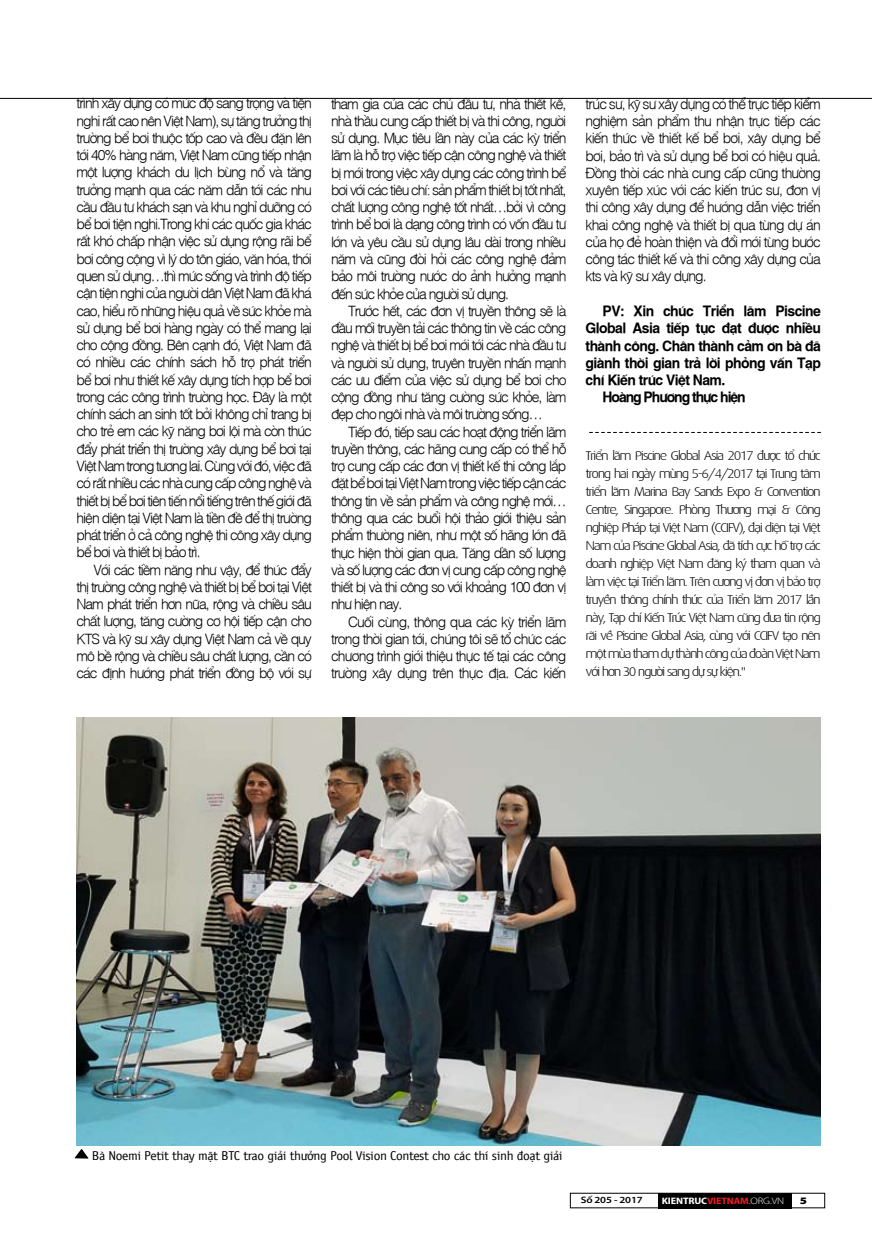
<style>
.page{position:relative;width:872px;height:1234px;background:#fff}
.page>*{position:absolute;margin:0;border:0;box-sizing:border-box;transform-origin:0 0}
.t1{font:300 14.25px/17.2px "SFU Helvetica";letter-spacing:-.075em;color:#000;text-align:justify}
.t2{font:700 14.25px "SFU Helvetica";letter-spacing:-.04em;color:#000}
.t3{font:700 14.25px "SFU Helvetica";letter-spacing:-.075em;color:#000}
.t4{font:12.9px "Officina Sans";letter-spacing:-.03em;color:#000;scale:1.05 1}
.t5{font:300 12.75px/18px "Dax Vu";letter-spacing:-.1em;color:#000;text-align:justify;scale:1.18 1}
.t6{font:900 semi-expanded 9.9px "Myriad Pro";color:#000;scale:1.18 1}
.t7{font:700 semi-condensed 9.45px "Myriad Pro";letter-spacing:-.015em;color:#fff;scale:1.18 1}
.t8{font:600 9.45px "Myriad Pro";letter-spacing:-.015em;color:#000;scale:1.18 1}
.s1{color:#ed1c24}
.s2{font-weight:300;font-stretch:normal}
</style>
<div class="page">
<hr style="left:0;top:98px;width:872px;height:1px;background:#000">
<div style="left:658px;top:1192px;width:133px;height:16px;background:#000"></div>
<svg style="left:74px;top:1149px;width:15px;height:9px"></svg>
<img style="left:77px;top:717px;width:744px;height:427px">
<svg style="left:589px;top:432px;width:231px;height:1px"></svg>
<p class="t1" style="left:77px;top:93px;width:237px">trình xây dựng có mức độ sang trọng và tiện nghi rất cao nên Việt Nam), sự tăng trưởng thị trường bể bơi thuộc tốp cao và đều đặn lên tới 40% hàng năm, Việt Nam cũng tiếp nhận một lượng khách du lịch bùng nổ và tăng trưởng mạnh qua các năm dẫn tới các nhu cầu đầu tư khách sạn và khu nghỉ dưỡng có bể bơi tiện nghi.Trong khi các quốc gia khác rất khó chấp nhận việc sử dụng rộng rãi bể bơi công cộng vì lý do tôn giáo, văn hóa, thói quen sử dụng…thì mức sống và trình độ tiếp cận tiện nghi của người dân Việt Nam đã khá cao, hiểu rõ những hiệu quả về sức khỏe mà sử dụng bể bơi hàng ngày có thể mang lại cho cộng đồng. Bên cạnh đó, Việt Nam đã có nhiều các chính sách hỗ trợ phát triển bể bơi như thiết kế xây dựng tích hợp bể bơi trong các công trình trường học. Đây là một chính sách an sinh tốt bởi không chỉ trang bị cho trẻ em các kỹ năng bơi lội mà còn thúc đẩy phát triển thị trường xây dựng bể bơi tại Việt Nam trong tương lai. Cùng với đó, việc đã có rất nhiều các nhà cung cấp công nghệ và thiết bị bể bơi tiên tiến nổi tiếng trên thế giới đã hiện diện tại Việt Nam là tiền đề để thị trường phát triển ở cả công nghệ thi công xây dựng bể bơi và thiết bị bảo trì.</p>
<p class="t1" style="left:77px;top:559px;width:237px;text-indent:17px">Với các tiềm năng như vậy, để thúc đẩy thị trường công nghệ và thiết bị bể bơi tại Việt Nam phát triển hơn nữa, rộng và chiều sâu chất lượng, tăng cường cơ hội tiếp cận cho KTS và kỹ sư xây dựng Việt Nam cả về quy mô bề rộng và chiều sâu chất lượng, cần có các định hướng phát triển đồng bộ với sự</p>
<p class="t1" style="left:331px;top:93px;width:237px">tham gia của các chủ đầu tư, nhà thiết kế, nhà thầu cung cấp thiết bị và thi công, người sử dụng. Mục tiêu lần này của các kỳ triển lãm là hỗ trợ việc tiếp cận công nghệ và thiết bị mới trong việc xây dựng các công trình bể bơi với các tiêu chí: sản phẩm thiết bị tốt nhất, chất lượng công nghệ tốt nhất…bởi vì công trình bể bơi là dạng công trình có vốn đầu tư lớn và yêu cầu sử dụng lâu dài trong nhiều năm và cũng đòi hỏi các công nghệ đảm bảo môi trường nước do ảnh hưởng mạnh đến sức khỏe của người sử dụng.</p>
<p class="t1" style="left:331px;top:301px;width:237px;text-indent:17px">Trước hết, các đơn vị truyền thông sẽ là đầu mối truyền tải các thông tin về các công nghệ và thiết bị bể bơi mới tới các nhà đầu tư và người sử dụng, truyên truyền nhấn mạnh các ưu điểm của việc sử dụng bể bơi cho cộng đồng như tăng cường sức khỏe, làm đẹp cho ngôi nhà và môi trường sống…</p>
<p class="t1" style="left:331px;top:421px;width:237px;text-indent:17px">Tiếp đó, tiếp sau các hoạt động triển lãm truyền thông, các hãng cung cấp có thể hỗ trợ cung cấp các đơn vị thiết kế thi công lắp đặt bể bơi tại Việt Nam trong việc tiếp cận các thông tin về sản phẩm và công nghệ mới… thông qua các buổi hội thảo giới thiệu sản phẩm thường niên, như một số hãng lớn đã thực hiện thời gian qua. Tăng dần số lượng và số lượng các đơn vị cung cấp công nghệ thiết bị và thi công so với khoảng 100 đơn vị như hiện nay.</p>
<p class="t1" style="left:331px;top:611px;width:237px;text-indent:17px">Cuối cùng, thông qua các kỳ triển lãm trong thời gian tới, chúng tôi sẽ tổ chức các chương trình giới thiệu thực tế tại các công trường xây dựng trên thực địa. Các kiến</p>
<p class="t1" style="left:585px;top:94px;width:237px">trúc sư, kỹ sư xây dựng có thể trực tiếp kiểm nghiệm sản phẩm thu nhận trực tiếp các kiến thức về thiết kế bể bơi, xây dựng bể bơi, bảo trì và sử dụng bể bơi có hiệu quả.<br>Đồng thòi các nhà cung cấp cũng thường xuyên tiếp xúc với các kiến trúc sư, đơn vị thi công xây dựng để hướng dẫn việc triển khai công nghệ và thiết bị qua từng dự án của họ đẻ hoàn thiện và đổi mới từng bước công tác thiết kế và thi công xây dựng của kts và kỹ sư xây dựng.</p>
<p class="t2" style="left:602px;top:299px;width:220px">PV: Xin chúc Triển lãm Piscine</p>
<p class="t2" style="left:585px;top:316px;width:237px">Global Asia tiếp tục đạt được nhiều</p>
<p class="t2" style="left:585px;top:334px;width:237px">thành công. Chân thành cảm ơn bà đã</p>
<p class="t2" style="left:585px;top:351px;width:237px">giành thời gian trả lời phỏng vấn Tạp</p>
<p class="t2" style="left:585px;top:368px;width:141px">chí Kiến trúc Việt Nam.</p>
<p class="t3" style="left:602px;top:385px;width:145px">Hoàng Phương thực hiện</p>
<p class="t5" style="left:585px;top:445px;width:201px">Triển lãm Piscine Global Asia 2017 được tổ chức trong hai ngày mùng 5-6/4/2017 tại Trung tâm triển lãm Marina Bay Sands Expo &amp; Convention Centre, Singapore. Phòng Thương mại &amp; Công nghiệp Pháp tại Việt Nam (CCIFV), đại diện tại Việt Nam của Piscine Global Asia, đã tích cực hỗ trợ các doanh nghiệp Việt Nam đăng ký tham quan và làm việc tại Triển lãm. Trên cương vị đơn vị bảo trợ truyền thông chính thức của Triển lãm 2017 lần này, Tạp chí Kiến Trúc Việt Nam cũng đưa tin rộng rãi về Piscine Global Asia, cùng với CCIFV tạo nên một mùa tham dự thành công của đoàn Việt Nam với hơn 30 người sang dự sự kiện."</p>
<p class="t4" style="left:92px;top:1145px;width:450px">Bà Noemi Petit thay mặt BTC trao giải thưởng Pool Vision Contest cho các thí sinh đoạt giải</p>
<p class="t8" style="left:580px;top:1193px;width:54px">Số 205 - 2017</p>
<p class="t7" style="left:662px;top:1194px;width:105px">KIENTRUC<span class="s1">VIETNAM</span><span class="s2">.ORG.VN</span></p>
<p class="t6" style="left:799px;top:1193px;width:8px">5</p>
</div>
